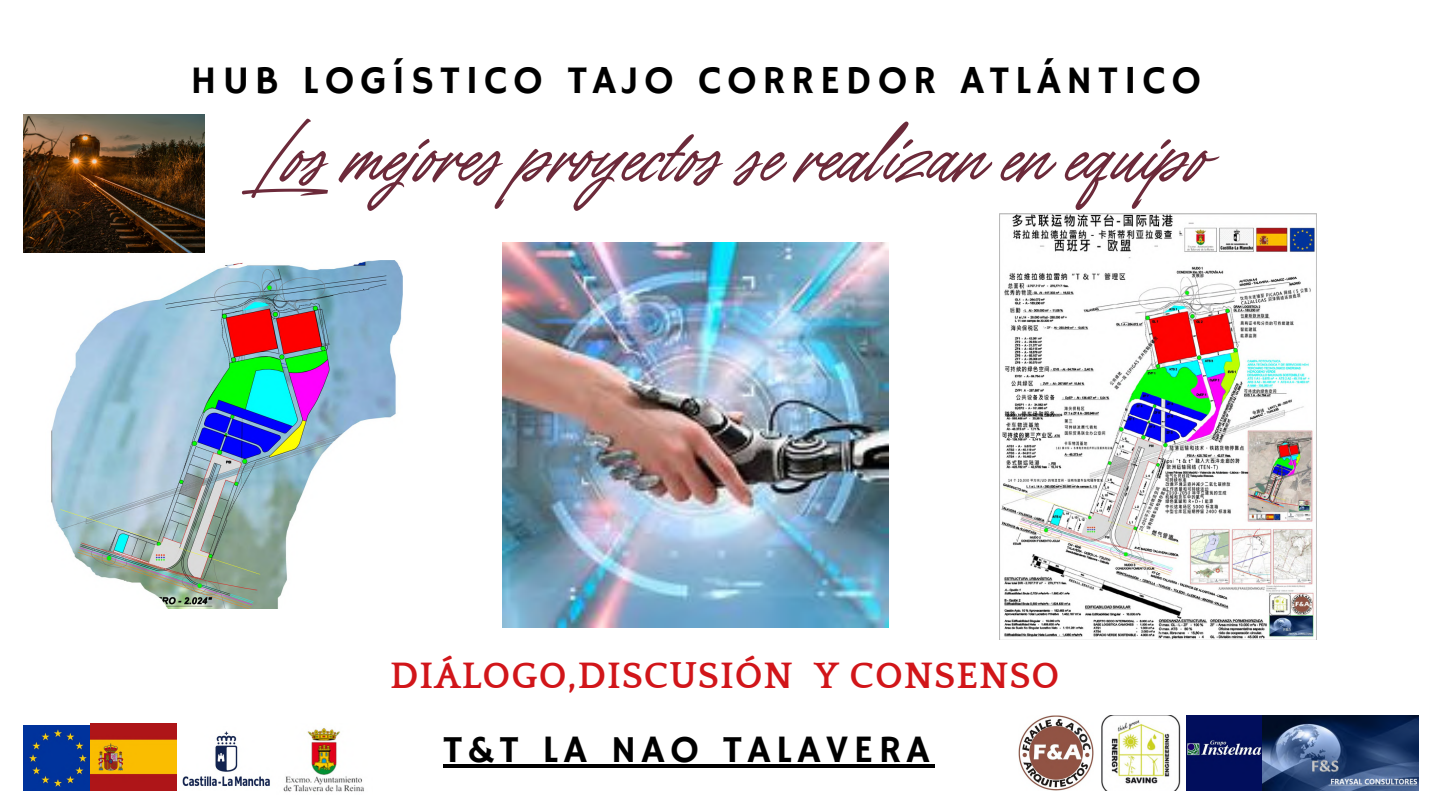
<style>
.page{position:relative;width:1440px;height:810px;background:#fff}
.page>*{position:absolute;margin:0;border:0;box-sizing:border-box;transform-origin:0 0}
.t1{font:66.6px "TY Script";color:#6c2a3a}
.t2{font:39.7px "Hammersmith One";letter-spacing:.145em;color:#000}
.t3{font:38.7px "Hammersmith One";letter-spacing:.145em;color:#000}
.t4{font:700 37.7px "Quattrocento";letter-spacing:.025em;color:#d11519}
</style>
<div class="page">
<img style="left:23px;top:725px;width:67px;height:66px">
<img style="left:182px;top:731px;width:88px;height:55px">
<img style="left:283px;top:727px;width:81px;height:65px">
<img style="left:1018px;top:716px;width:75px;height:75px">
<img style="left:1101px;top:716px;width:79px;height:74px">
<img style="left:1186px;top:716px;width:233px;height:75px">
<img style="left:91px;top:723px;width:86px;height:67px">
<img style="left:51px;top:261px;width:352px;height:348px">
<img style="left:1000px;top:213px;width:316px;height:426px">
<img style="left:23px;top:115px;width:181px;height:138px">
<img style="left:503px;top:242px;width:385px;height:386px">
<hr style="left:443px;top:764px;width:492px;height:4px;background:#000">
<p class="t2" style="left:191px;top:58px;width:1012px">HUB LOGÍSTICO TAJO CORREDOR ATLÁNTICO</p>
<p class="t1" style="left:239px;top:116px;width:968px">Los mejores proyectos se realizan en equipo</p>
<p class="t4" style="left:390px;top:656px;width:671px">DIÁLOGO,DISCUSIÓN Y CONSENSO</p>
<p class="t3" style="left:443px;top:727px;width:488px">T&amp;T LA NAO TALAVERA</p>
</div>
